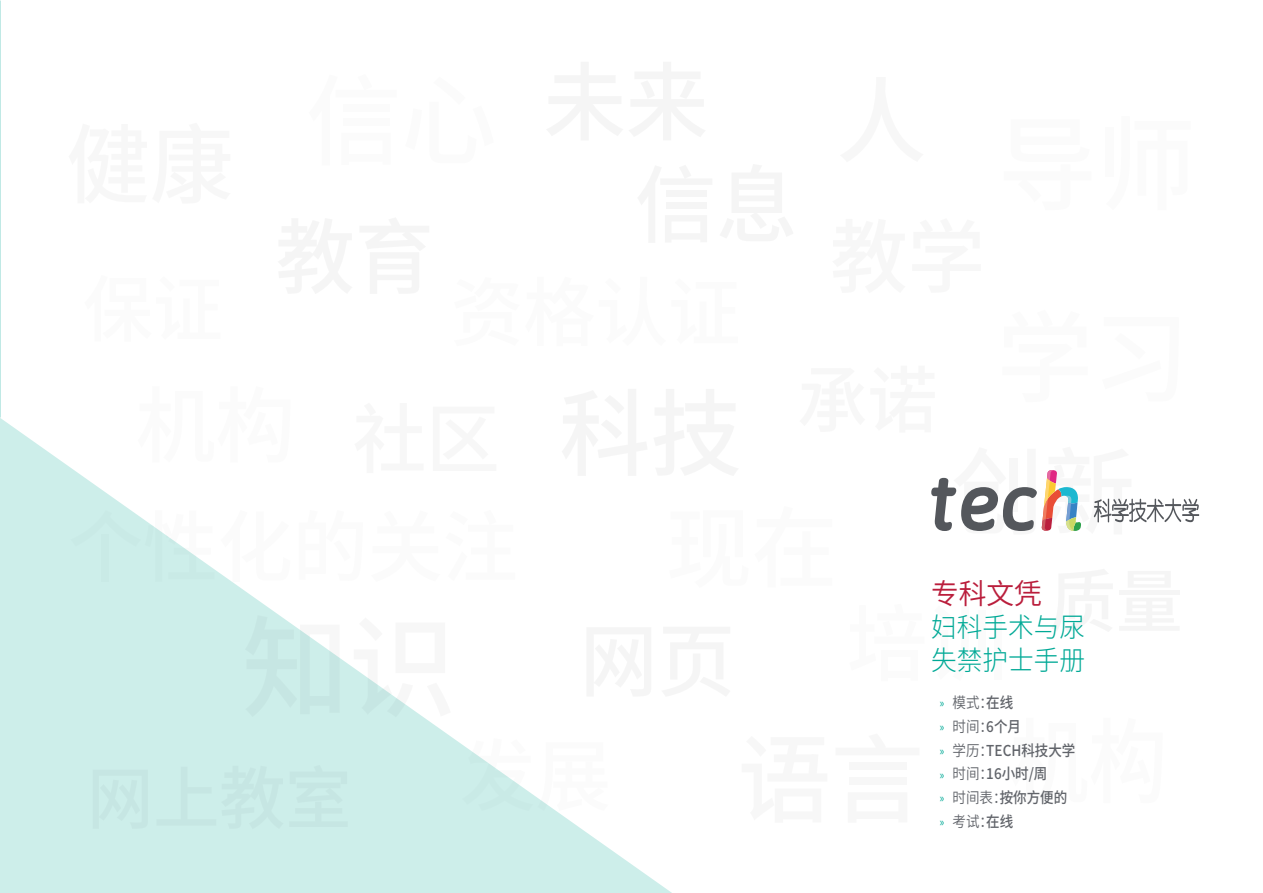
<style>
.page{position:relative;width:1263px;height:893px;background:#fff}
.page>*{position:absolute;margin:0;border:0;box-sizing:border-box;transform-origin:0 0}
.t1{font:28.5px "Source Han Sans CN";color:#ba1e3c}
.t2{font:300 27px/33px "Source Han Sans CN";color:#00a996;scale:.95 1}
.t3{font:500 15px/23.7px "Source Han Sans CN";color:#61646a;scale:.9 1}
.s1{font-family:"Myriad Pro";font-weight:400;font-size:12px;color:#00a996}
.s2{font-weight:400}
</style>
<div class="page">
<div style="left:343px;top:118px;width:47px;height:8px;background:#fbfbfb"></div>
<div style="left:343px;top:104px;width:47px;height:8px;background:#fbfbfb"></div>
<div style="left:666px;top:203px;width:40px;height:6px;background:#f5f5f5"></div>
<div style="left:666px;top:191px;width:40px;height:6px;background:#f5f5f5"></div>
<div style="left:1105px;top:128px;width:8px;height:49px;background:#fbfbfb"></div>
<div style="left:1119px;top:590px;width:60px;height:5px;background:#f5f5f5"></div>
<div style="left:994px;top:606px;width:8px;height:74px;background:#fbfbfb"></div>
<div style="left:978px;top:611px;width:7px;height:59px;background:#fbfbfb"></div>
<div style="left:849px;top:762px;width:57px;height:8px;background:#f7f7f7"></div>
<div style="left:849px;top:777px;width:57px;height:7px;background:#f7f7f7"></div>
<svg style="left:0;top:418px;width:672px;height:475px"></svg>
<svg style="left:931px;top:470px;width:268px;height:61px"></svg>
<h1 class="t1" style="left:931px;top:577px;width:112px">专科文凭</h1>
<h2 class="t2" style="left:931px;top:611px;width:164px">妇科手术与尿失禁护士手册</h2>
<p class="t3" style="left:940px;top:691px;width:152px"><span class="s1">»</span> <span class="s2">模式：</span>在线<br><span class="s1">»</span> <span class="s2">时间：</span>6个月<br><span class="s1">»</span> <span class="s2">学历：</span>TECH科技大学<span class="s1">»</span> <span class="s2">时间：</span>16小时/周<br><span class="s1">»</span> <span class="s2">时间表：</span>按你方便的<span class="s1">»</span> <span class="s2">考试：</span>在线</p>
</div>
